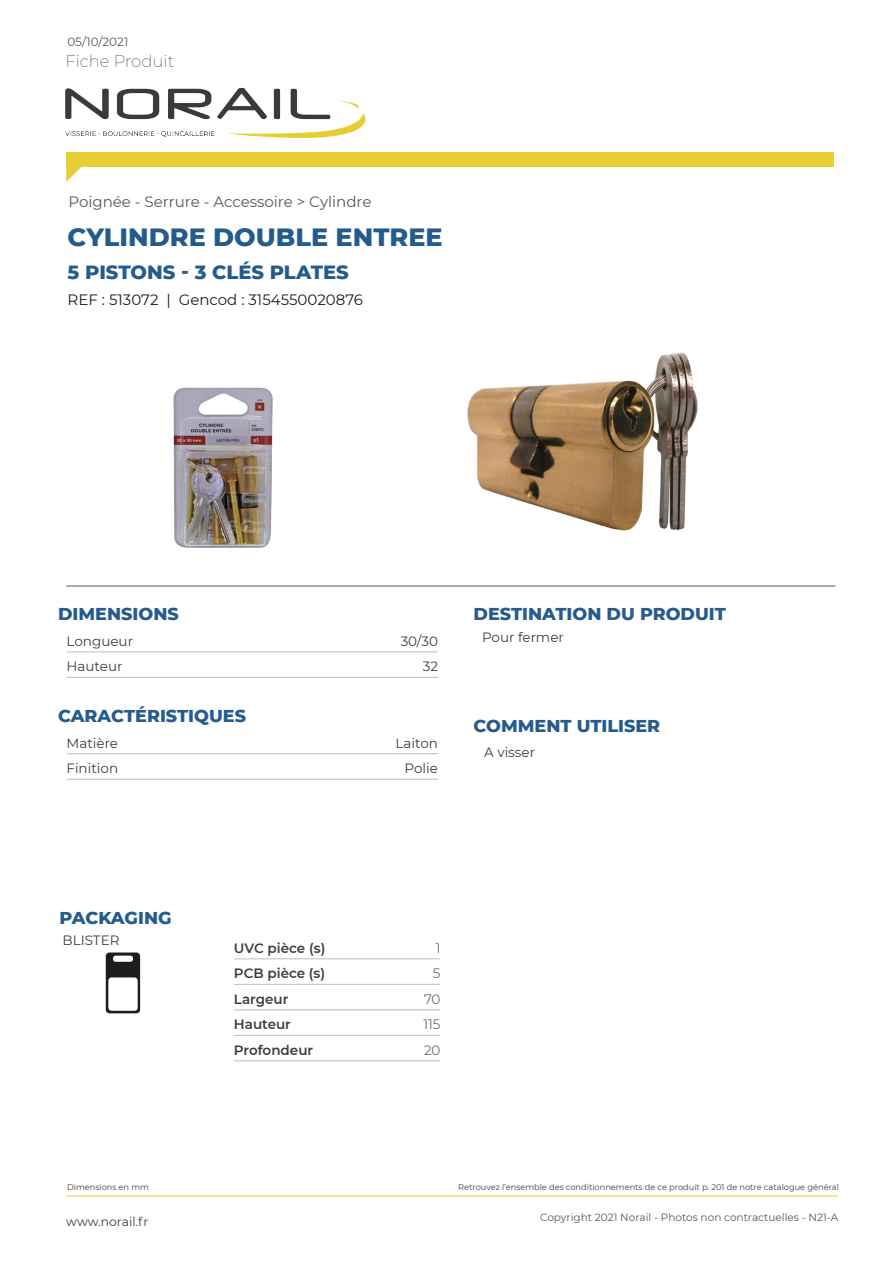
<style>
.page{position:relative;width:893px;height:1263px;background:#fff}
.page>*{position:absolute;margin:0;border:0;box-sizing:border-box;transform-origin:0 0}
.t1{font:800 25.5px "Montserrat";color:#235b8d}
.t2{font:800 19.5px "Montserrat";color:#235b8d}
.t3{font:800 17.55px "Montserrat";color:#265b8d}
.t4{font:200 16.5px "Montserrat";color:#575756}
.t5{font:15px "Montserrat";color:#575756}
.t6{font:15px "Montserrat";color:#1d1d1b}
.t7{font:13.5px "Montserrat";color:#3d3d3c}
.t8{font:600 13.5px "Montserrat";color:#3d3d3c}
.t9{font:300 13.5px "Montserrat";color:#3d3d3c}
.t10{font:12.3px "Montserrat";color:#3d3d3c}
.t11{font:12px "Montserrat";color:#575756}
.t12{font:10.5px "Montserrat";color:#575756}
.t13{font:8.25px "Montserrat";color:#3d3d3c}
</style>
<div class="page">
<div style="left:66px;top:152px;width:767px;height:15px;background:#e7ce35"></div>
<svg style="left:66px;top:167px;width:15px;height:15px"></svg>
<img style="left:65px;top:87px;width:301px;height:51px">
<hr style="left:66px;top:586px;width:769px;height:1px;background:#575756">
<hr style="left:66px;top:1196px;width:772px;height:1px;background:#e7ce35">
<hr style="left:67px;top:651px;width:371px;height:1px;background:#bdbdbc">
<hr style="left:67px;top:677px;width:371px;height:1px;background:#bdbdbc">
<hr style="left:67px;top:753px;width:371px;height:1px;background:#bdbdbc">
<hr style="left:67px;top:779px;width:371px;height:1px;background:#bdbdbc">
<hr style="left:234px;top:958px;width:206px;height:1px;background:#bdbdbc">
<hr style="left:234px;top:984px;width:206px;height:1px;background:#bdbdbc">
<hr style="left:234px;top:1009px;width:206px;height:1px;background:#bdbdbc">
<hr style="left:234px;top:1035px;width:206px;height:1px;background:#bdbdbc">
<hr style="left:234px;top:1060px;width:206px;height:1px;background:#bdbdbc">
<svg style="left:106px;top:952px;width:34px;height:61px"></svg>
<img style="left:467px;top:352px;width:231px;height:179px">
<img style="left:174px;top:387px;width:98px;height:160px">
<h3 class="t11" style="left:67px;top:33px;width:63px">05/10/2021</h3>
<h3 class="t4" style="left:65px;top:50px;width:110px">Fiche Produit</h3>
<p class="t5" style="left:68px;top:192px;width:305px">Poignée - Serrure - Accessoire &gt; Cylindre</p>
<p class="t1" style="left:68px;top:219px;width:377px">CYLINDRE DOUBLE ENTREE</p>
<p class="t2" style="left:68px;top:258px;width:283px">5 PISTONS - 3 CLÉS PLATES</p>
<p class="t6" style="left:68px;top:289px;width:297px">REF : 513072 | Gencod : 3154550020876</p>
<p class="t3" style="left:58px;top:601px;width:122px">DIMENSIONS</p>
<p class="t7" style="left:67px;top:632px;width:68px">Longueur</p>
<p class="t7" style="left:401px;top:632px;width:39px">30/30</p>
<p class="t7" style="left:67px;top:657px;width:57px">Hauteur</p>
<p class="t7" style="left:423px;top:657px;width:17px">32</p>
<p class="t3" style="left:58px;top:703px;width:189px">CARACTÉRISTIQUES</p>
<p class="t7" style="left:67px;top:734px;width:53px">Matière</p>
<p class="t7" style="left:396px;top:734px;width:44px">Laiton</p>
<p class="t7" style="left:67px;top:759px;width:53px">Finition</p>
<p class="t7" style="left:405px;top:759px;width:35px">Polie</p>
<p class="t3" style="left:474px;top:601px;width:254px">DESTINATION DU PRODUIT</p>
<p class="t7" style="left:482px;top:628px;width:83px">Pour fermer</p>
<p class="t3" style="left:474px;top:712px;width:188px">COMMENT UTILISER</p>
<p class="t7" style="left:484px;top:743px;width:52px">A visser</p>
<p class="t3" style="left:60px;top:904px;width:114px">PACKAGING</p>
<p class="t7" style="left:63px;top:930px;width:58px">BLISTER</p>
<p class="t8" style="left:234px;top:938px;width:93px">UVC pièce (s)</p>
<p class="t9" style="left:436px;top:939px;width:6px">1</p>
<p class="t8" style="left:234px;top:964px;width:93px">PCB pièce (s)</p>
<p class="t9" style="left:433px;top:964px;width:9px">5</p>
<p class="t8" style="left:234px;top:989px;width:56px">Largeur</p>
<p class="t9" style="left:424px;top:990px;width:18px">70</p>
<p class="t8" style="left:234px;top:1015px;width:59px">Hauteur</p>
<p class="t9" style="left:423px;top:1015px;width:19px">115</p>
<p class="t8" style="left:234px;top:1040px;width:81px">Profondeur</p>
<p class="t9" style="left:424px;top:1041px;width:18px">20</p>
<p class="t13" style="left:67px;top:1182px;width:83px">Dimensions en mm</p>
<p class="t13" style="left:458px;top:1182px;width:382px">Retrouvez l’ensemble des conditionnements de ce produit p. 201 de notre catalogue général</p>
<h3 class="t10" style="left:66px;top:1213px;width:84px">www.norail.fr</h3>
<p class="t12" style="left:540px;top:1209px;width:300px">Copyright 2021 Norail - Photos non contractuelles - N21-A</p>
</div>
